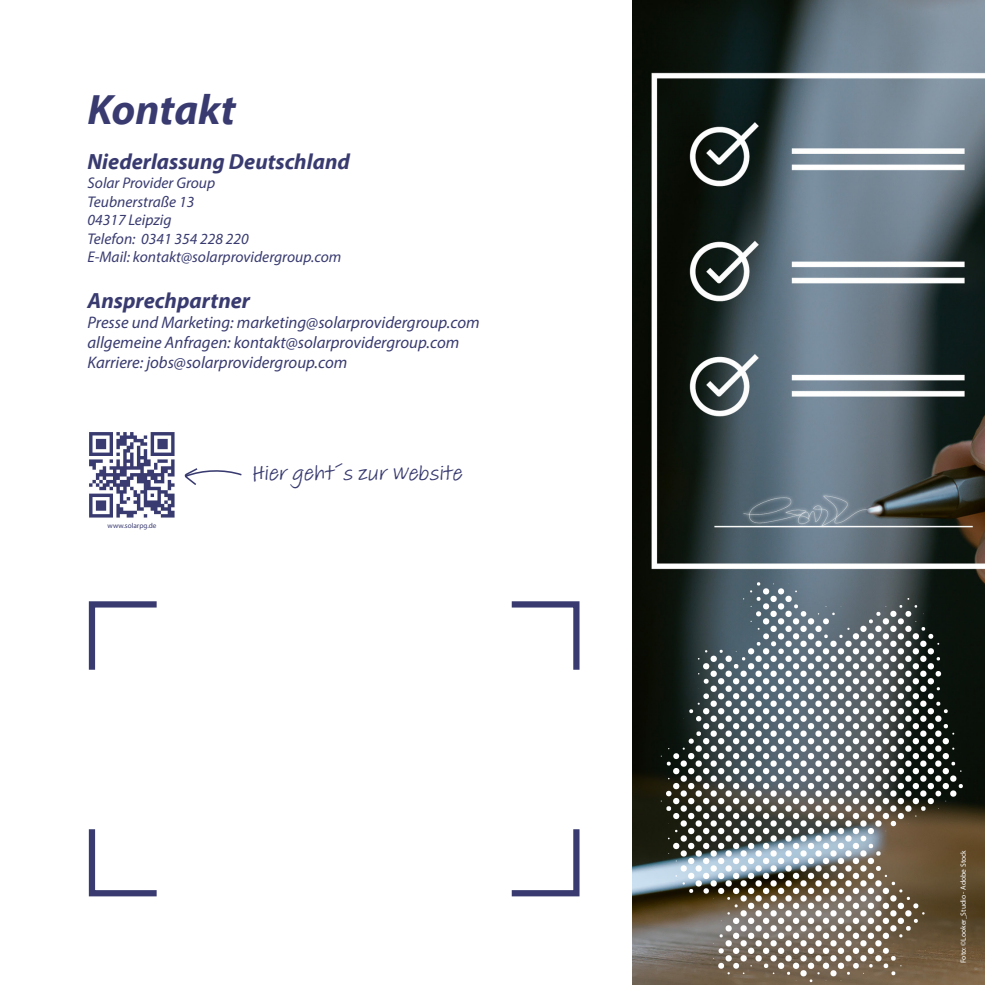
<style>
.page{position:relative;width:985px;height:985px;background:#fff}
.page>*{position:absolute;margin:0;border:0;box-sizing:border-box;transform-origin:0 0}
.t1{font:italic 700 42.81px "Myriad Pro";color:#393b70}
.t2{font:italic 700 22.12px "Myriad Pro";color:#393b70}
.t3{font:21.75px "Adobe Handwriting Tiffany";color:#393b70}
.t4{font:italic 16.75px/20.1px "Myriad Pro";color:#393b70}
.t5{font:italic 15.5px/18.6px "Myriad Pro";color:#393b70}
.t6{font:7.5px "Myriad Pro";color:#fff}
.t7{font:7.19px "Myriad Pro";color:#393b70}
</style>
<div class="page">
<svg style="left:184px;top:468px;width:58px;height:17px"></svg>
<svg style="left:88px;top:601px;width:69px;height:69px"></svg>
<svg style="left:511px;top:601px;width:69px;height:69px"></svg>
<svg style="left:511px;top:829px;width:69px;height:68px"></svg>
<svg style="left:88px;top:829px;width:69px;height:68px"></svg>
<img style="left:632px;top:0;width:352px;height:984px">
<svg style="left:660px;top:582px;width:303px;height:400px;background:#6c6e6a"></svg>
<img style="left:89px;top:432px;width:86px;height:86px">
<h1 class="t1" style="left:87px;top:82px;width:150px">Kontakt</h1>
<h2 class="t2" style="left:87px;top:147px;width:264px">Niederlassung Deutschland</h2>
<p class="t5" style="left:87px;top:173px;width:255px">Solar Provider Group<br>Teubnerstraße 13<br>04317 Leipzig<br>Telefon: 0341 354 228 220<br>E-Mail: kontakt@solarprovidergroup.com</p>
<h2 class="t2" style="left:87px;top:286px;width:164px">Ansprechpartner</h2>
<p class="t4" style="left:87px;top:312px;width:393px">Presse und Marketing: marketing@solarprovidergroup.com allgemeine Anfragen: kontakt@solarprovidergroup.com<br>Karriere: jobs@solarprovidergroup.com</p>
<p class="t7" style="left:108px;top:521px;width:50px">www.solarpg.de</p>
<p class="t3" style="left:251px;top:458px;width:212px">Hier geht´s zur Website</p>
<p class="t6" style="left:958px;top:962px;width:114px;rotate:-90deg">Foto: ©Looker_Studio - Adobe Stock</p>
</div>
